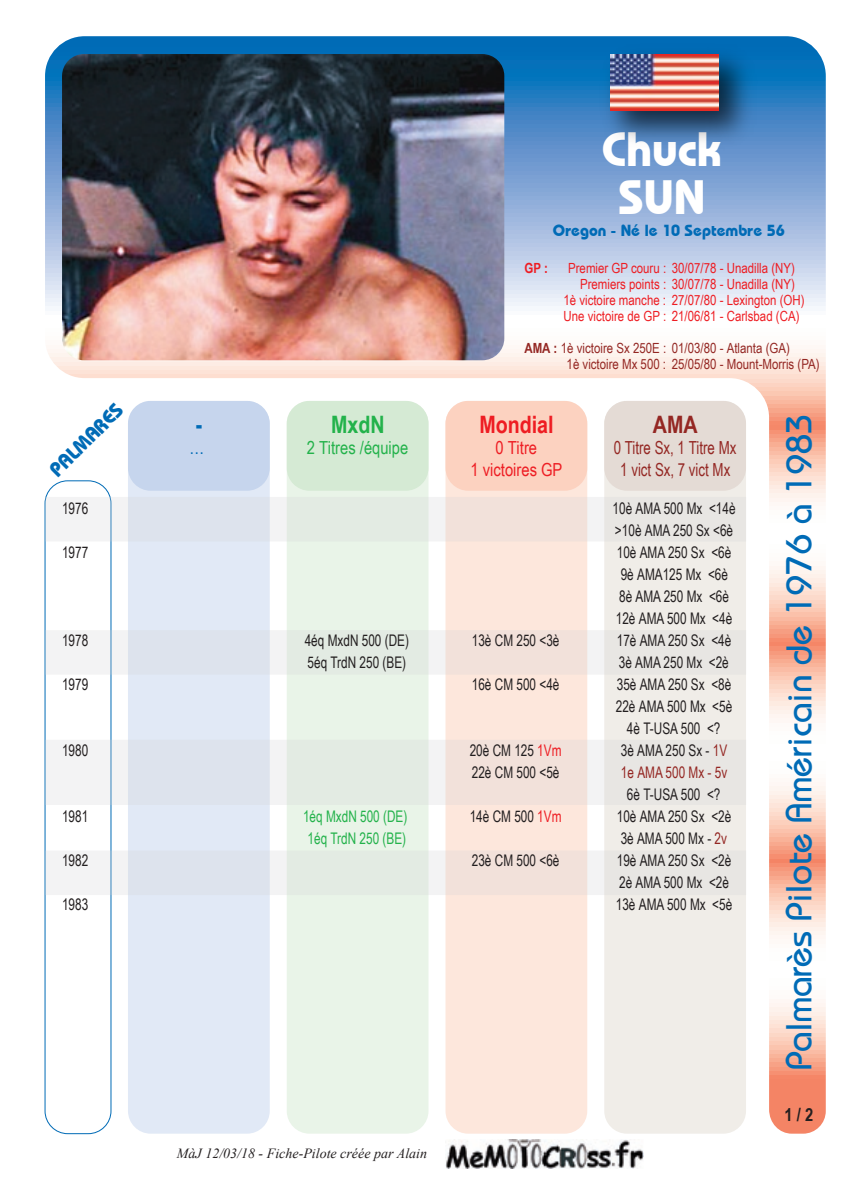
<style>
.page{position:relative;width:842px;height:1191px;background:#fff}
.page>*{position:absolute;margin:0;border:0;box-sizing:border-box;transform-origin:0 0}
.t1{font:700 48px/48px "Bauhaus IT Cby BT";color:#fff;text-align:center}
.t2{font:36px "Bauhaus";color:#006bb6}
.t3{font:700 24px "Arial Narrow";color:#ee1d23}
.t4{font:700 24px "Arial Narrow";color:#23b24b}
.t5{font:700 24px "Arial Narrow";color:#942723}
.t6{font:700 24px "Arial Narrow";color:#006bb6}
.t7{font:700 20px "Bauhaus IT Cby BT";color:#006bb6}
.t8{font:18px/21.6px "Arial Narrow";color:#942723;text-align:center;scale:.9 1}
.t9{font:18px/21.6px "Arial Narrow";color:#ee1d23;text-align:center}
.t10{font:18px "Arial Narrow";color:#23b24b}
.t11{font:700 18px "Arial Narrow";color:#231f20}
.t12{font:18px "Arial Narrow";color:#006bb6}
.t13{font:16px/22px "Arial Narrow";color:#231f20;scale:.9 1}
.t14{font:16px "Arial Narrow";color:#23b24b;scale:.9 1}
.t15{font:700 16px "Bauhaus IT Cby BT";color:#006bb6}
.t16{font:16px "Arial Narrow";color:#942723;scale:.9 1}
.t17{font:14px/16px "Arial Narrow";color:#ee1d23;text-align:center}
.t18{font:14px/16px "Arial Narrow";color:#942723}
.t19{font:italic 14px "Times New Roman";color:#231f20}
.t20{font:700 14px "Arial Narrow";color:#ee1d23}
.s1{font-weight:700}
.s2{color:#ee1d23}
.s3{color:#942723}
</style>
<div class="page">
<img style="left:45px;top:36px;width:781px;height:1097px">
<img style="left:445px;top:1139px;width:199px;height:29px">
<svg style="left:44px;top:480px;width:68px;height:653px"></svg>
<div style="left:128px;top:491px;width:142px;height:642px;background:#e1e9f6"></div>
<div style="left:128px;top:401px;width:142px;height:90px;background:#c6d5ed"></div>
<div style="left:287px;top:491px;width:141px;height:642px;background:#e9f4e8"></div>
<div style="left:445px;top:491px;width:142px;height:642px;background:#fde7dc"></div>
<div style="left:604px;top:491px;width:142px;height:642px;background:#f0ede8"></div>
<div style="left:287px;top:401px;width:141px;height:90px;background:#d5ead4"></div>
<div style="left:445px;top:401px;width:142px;height:90px;background:#fcd2c0"></div>
<div style="left:604px;top:401px;width:142px;height:90px;background:#e4dbd5"></div>
<div style="left:45px;top:497px;width:701px;height:44px;background:linear-gradient(to bottom,#e9e8e6,#e9e8e6)"></div>
<div style="left:45px;top:630px;width:701px;height:44px;background:linear-gradient(to bottom,#e9e8e6,#e9e8e6)"></div>
<div style="left:45px;top:739px;width:701px;height:66px;background:linear-gradient(to bottom,#e9e8e6,#e9e8e6)"></div>
<div style="left:45px;top:850px;width:701px;height:45px;background:linear-gradient(to bottom,#e9e8e6,#e9e8e6)"></div>
<img style="left:593px;top:37px;width:170px;height:118px">
<img style="left:610px;top:54px;width:108px;height:57px">
<h1 class="t1" style="left:602px;top:124px;width:121px">Chuck<br>SUN</h1>
<p class="t15" style="left:553px;top:221px;width:234px">Oregon - Né le 10 Septembre 56</p>
<p class="t20" style="left:524px;top:260px;width:25px">GP :</p>
<p class="t17" style="left:563px;top:260px;width:243px">Premier GP couru : 30/07/78 - Unadilla (NY)<br>Premiers points : 30/07/78 - Unadilla (NY)<br>1è victoire manche : 27/07/80 - Lexington (OH)<br>Une victoire de GP : 21/06/81 - Carlsbad (CA)</p>
<p class="t18" style="left:567px;top:340px;width:255px;text-indent:-42px"><span class="s1">AMA :</span> 1è victoire Sx 250E : 01/03/80 - Atlanta (GA)<br>1è victoire Mx 500 : 25/05/80 - Mount-Morris (PA)</p>
<p class="t7" style="left:44px;top:465px;width:96px;rotate:-45deg">PALMARES</p>
<h3 class="t6" style="left:196px;top:410px;width:8px">-</h3>
<p class="t12" style="left:190px;top:437px;width:16px">…</p>
<h3 class="t4" style="left:331px;top:410px;width:55px">MxdN</h3>
<p class="t10" style="left:307px;top:437px;width:103px">2 Titres /équipe</p>
<h3 class="t3" style="left:479px;top:410px;width:76px">Mondial</h3>
<p class="t9" style="left:471px;top:437px;width:93px">0 Titre<br>1 victoires GP</p>
<h3 class="t5" style="left:653px;top:410px;width:46px">AMA</h3>
<p class="t8" style="left:614px;top:437px;width:138px">0 Titre Sx, 1 Titre Mx<br>1 vict Sx, 7 vict Mx</p>
<p class="t13" style="left:62px;top:497px;width:31px">1976</p>
<p class="t13" style="left:612px;top:497px;width:138px">10è AMA 500 Mx &lt;14è &gt;10è AMA 250 Sx &lt;6è</p>
<p class="t13" style="left:62px;top:541px;width:31px">1977</p>
<p class="t13" style="left:616px;top:541px;width:131px;text-align:center">10è AMA 250 Sx &lt;6è<br>9è AMA125 Mx &lt;6è<br>8è AMA 250 Mx &lt;6è<br>12è AMA 500 Mx &lt;4è</p>
<p class="t13" style="left:62px;top:629px;width:31px">1978</p>
<p class="t13" style="left:305px;top:629px;width:117px">4éq MxdN 500 (DE)</p>
<p class="t13" style="left:472px;top:629px;width:99px">13è CM 250 &lt;3è</p>
<p class="t13" style="left:617px;top:629px;width:129px">17è AMA 250 Sx &lt;4è</p>
<p class="t13" style="left:308px;top:651px;width:111px">5éq TrdN 250 (BE)</p>
<p class="t13" style="left:619px;top:651px;width:124px">3è AMA 250 Mx &lt;2è</p>
<p class="t13" style="left:62px;top:673px;width:31px">1979</p>
<p class="t13" style="left:472px;top:673px;width:99px">16è CM 500 &lt;4è</p>
<p class="t13" style="left:616px;top:673px;width:131px;text-align:center">35è AMA 250 Sx &lt;8è<br>22è AMA 500 Mx &lt;5è<br>4è T-USA 500 &lt;?</p>
<p class="t13" style="left:62px;top:739px;width:31px">1980</p>
<p class="t13" style="left:470px;top:739px;width:104px">20è CM 125 <span class="s2">1Vm</span></p>
<p class="t13" style="left:621px;top:739px;width:120px">3è AMA 250 Sx - <span class="s3">1V</span></p>
<p class="t13" style="left:472px;top:761px;width:99px">22è CM 500 &lt;5è</p>
<p class="t16" style="left:621px;top:763px;width:120px">1e AMA 500 Mx - 5v</p>
<p class="t13" style="left:627px;top:783px;width:105px">6è T-USA 500 &lt;?</p>
<p class="t13" style="left:62px;top:805px;width:31px">1981</p>
<p class="t14" style="left:303px;top:807px;width:117px">1éq MxdN 500 (DE)</p>
<p class="t13" style="left:470px;top:805px;width:104px">14è CM 500 <span class="s2">1Vm</span></p>
<p class="t13" style="left:617px;top:805px;width:129px">10è AMA 250 Sx &lt;2è</p>
<p class="t14" style="left:308px;top:829px;width:111px">1éq TrdN 250 (BE)</p>
<p class="t13" style="left:621px;top:827px;width:120px">3è AMA 500 Mx - <span class="s3">2v</span></p>
<p class="t13" style="left:62px;top:849px;width:31px">1982</p>
<p class="t13" style="left:472px;top:849px;width:99px">23è CM 500 &lt;6è</p>
<p class="t13" style="left:617px;top:849px;width:129px">19è AMA 250 Sx &lt;2è<br>2è AMA 500 Mx &lt;2è</p>
<p class="t13" style="left:62px;top:893px;width:31px">1983</p>
<p class="t13" style="left:616px;top:893px;width:131px">13è AMA 500 Mx &lt;5è</p>
<p class="t19" style="left:177px;top:1143px;width:252px">MàJ 12/03/18 - Fiche-Pilote créée par Alain</p>
<h2 class="t2" style="left:776px;top:1069px;width:657px;rotate:-90deg">Palmarès Pilote Américain de 1976 à 1983</h2>
<p class="t11" style="left:784px;top:1104px;width:30px">1 / 2</p>
</div>
